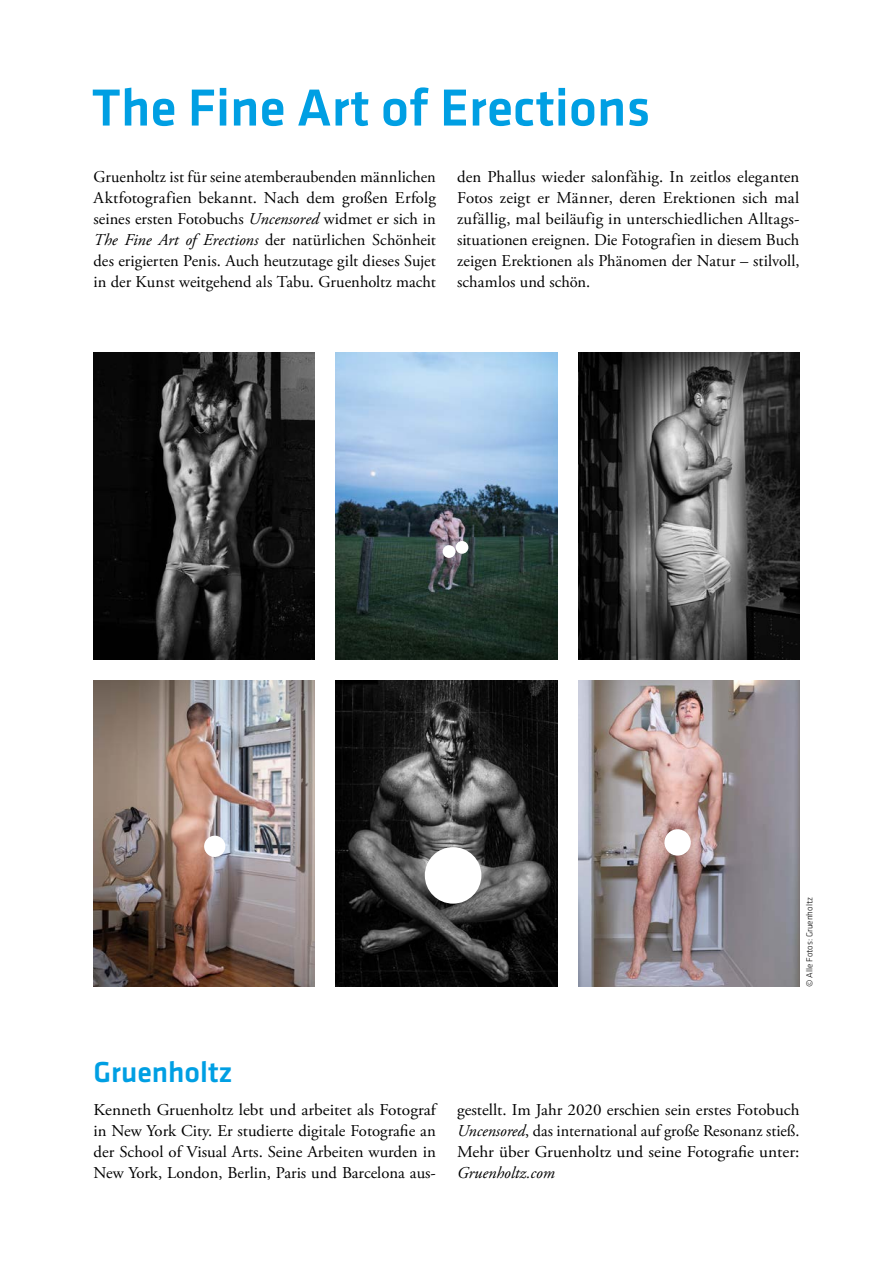
<style>
.page{position:relative;width:893px;height:1263px;background:#fff}
.page>*{position:absolute;margin:0;border:0;box-sizing:border-box;transform-origin:0 0}
.t1{font:500 54px "Klavika";color:#009fe3}
.t2{font:500 30px "Klavika";color:#009fe3}
.t3{font:16.5px/21px "Adobe Garamond Pro";color:#000;text-align:justify}
.t4{font:16.5px/21px "Adobe Garamond Pro";color:#000;text-align:justify;scale:1.05 1}
.t5{font:italic 16.5px "Adobe Garamond Pro";color:#000}
.t6{font:300 9px "Klavika";color:#000}
.s1{font-style:italic}
</style>
<div class="page">
<img style="left:94px;top:353px;width:221px;height:306px">
<img style="left:578px;top:680px;width:221px;height:306px">
<img style="left:336px;top:353px;width:221px;height:306px">
<img style="left:578px;top:353px;width:221px;height:306px">
<img style="left:336px;top:680px;width:221px;height:306px">
<img style="left:94px;top:680px;width:221px;height:306px">
<div style="left:456px;top:541px;width:12px;height:13px;background:#fff;border-radius:50%"></div>
<div style="left:443px;top:545px;width:12px;height:13px;background:#fff;border-radius:50%"></div>
<div style="left:204px;top:836px;width:21px;height:21px;background:#fff;border-radius:50%"></div>
<div style="left:425px;top:847px;width:56px;height:57px;background:#fff;border-radius:50%"></div>
<div style="left:664px;top:829px;width:27px;height:26px;background:#fff;border-radius:50%"></div>
<h1 class="t1" style="left:91px;top:78px;width:561px">The Fine Art of Erections</h1>
<p class="t3" style="left:94px;top:167px;width:344px">Gruenholtz ist für seine atemberaubenden männlichen Aktfotografien bekannt. Nach dem großen Erfolg seines ersten Fotobuchs <span class="s1">Uncensored</span> widmet er sich in <span class="s1">The Fine Art of Erections</span> der natürlichen Schönheit des erigierten Penis. Auch heutzutage gilt dieses Sujet in der Kunst weitgehend als Tabu. Gruenholtz macht</p>
<p class="t3" style="left:457px;top:167px;width:344px">den Phallus wieder salonfähig. In zeitlos eleganten Fotos zeigt er Männer, deren Erektionen sich mal zufällig, mal beiläufig in unterschiedlichen Alltags&shy;situationen ereignen. Die Fotografien in diesem Buch zeigen Erektionen als Phänomen der Natur – stilvoll, schamlos und schön.</p>
<p class="t6" style="left:805px;top:987px;width:92px;rotate:-90deg">© Alle Fotos: Gruenholtz</p>
<h2 class="t2" style="left:94px;top:1055px;width:140px">Gruenholtz</h2>
<p class="t4" style="left:94px;top:1100px;width:328px">Kenneth Gruenholtz lebt und arbeitet als Fotograf in New York City. Er studierte digitale Fotografie an der School of Visual Arts. Seine Arbeiten wurden in New York, London, Berlin, Paris und Barcelona aus-</p>
<p class="t3" style="left:457px;top:1100px;width:344px">gestellt. Im Jahr 2020 erschien sein erstes Fotobuch <span class="s1">Uncensored</span>, das international auf große Resonanz stieß.<br>Mehr über Gruenholtz und seine Fotografie unter:</p>
<p class="t5" style="left:457px;top:1163px;width:99px">Gruenholtz.com</p>
</div>
